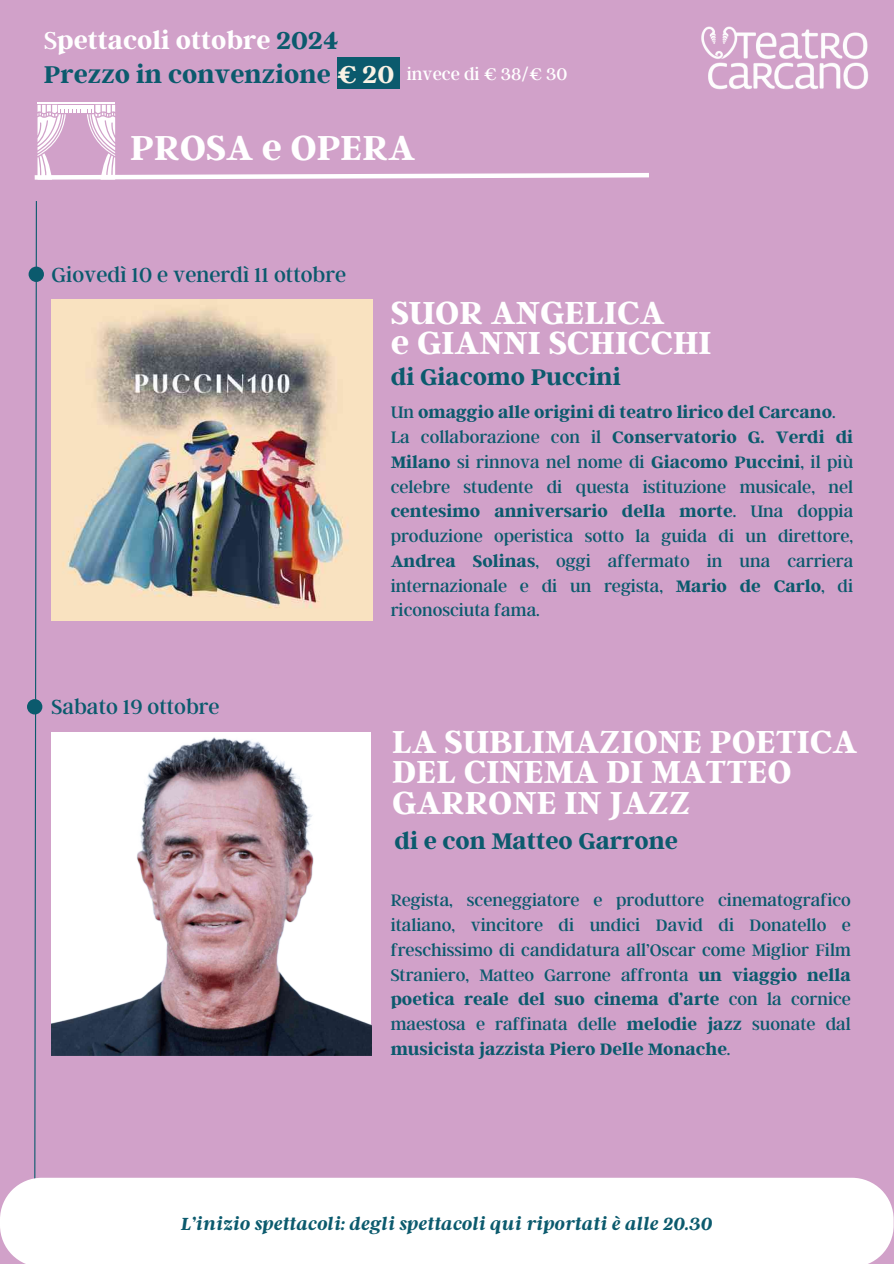
<style>
.page{position:relative;width:894px;height:1264px;background:#fff}
.page>*{position:absolute;margin:0;border:0;box-sizing:border-box;transform-origin:0 0}
.t1{font:700 38.55px "Argent CF";color:#fff}
.t2{font:700 35.4px/30.3px "Argent CF";color:#fff}
.t3{font:700 27px "Argent CF";color:#0b5a6d}
.t4{font:700 27px "Argent CF";color:#fff}
.t5{font:700 25.2px "Argent CF";color:#0b5a6d}
.t6{font:22.5px "Argent CF";color:#0b5a6d}
.t7{font:italic 700 19.5px "Argent CF";color:#0b5a6d}
.t8{font:18.6px "Argent CF";color:#fff}
.t9{font:18.45px/24.8px "Argent CF";color:#0b5a6d;text-align:justify}
.t10{font:700 18.45px "Argent CF";color:#0b5a6d}
.s1{font-weight:400}
.s2{color:#0b5a6d}
.s3{color:#f9f2e4}
.s4{font-weight:700}
</style>
<div class="page">
<div style="left:0;top:0;width:893px;height:1263px;background:#d1a1c9"></div>
<svg style="left:31px;top:201px;width:7px;height:976px"></svg>
<div style="left:29px;top:266px;width:15px;height:16px;background:#0b5a6d;border-radius:50%"></div>
<img style="left:701px;top:26px;width:168px;height:64px">
<hr style="left:37px;top:102px;width:78px;height:2px;background:#fff">
<svg style="left:34px;top:105px;width:615px;height:75px"></svg>
<div style="left:336px;top:58px;width:63px;height:31px;background:#0b5a6d"></div>
<div style="left:27px;top:699px;width:15px;height:15px;background:#0b5a6d;border-radius:50%"></div>
<div style="left:0;top:1177px;width:893px;height:86px;background:#fff"></div>
<img style="left:52px;top:300px;width:320px;height:320px">
<img style="left:51px;top:735px;width:320px;height:320px">
<p class="t4" style="left:44px;top:23px;width:296px"><span class="s1">S</span>pettacoli ottobre <span class="s2">2024</span></p>
<h5 class="t3" style="left:44px;top:57px;width:352px">Prezzo in convenzione <span class="s3">€ 20</span></h5>
<h2 class="t8" style="left:407px;top:62px;width:162px">invece di € 38/€ 30</h2>
<h2 class="t1" style="left:130px;top:122px;width:286px">PROSA e OPERA</h2>
<p class="t6" style="left:51px;top:260px;width:296px">Giovedì 10 e venerdì 11 ottobre</p>
<h1 class="t6" style="left:51px;top:692px;width:170px">Sabato 19 ottobre</h1>
<p class="t2" style="left:390px;top:295px;width:322px">SUOR ANGELICA<br>e GIANNI SCHICCHI</p>
<h5 class="t5" style="left:390px;top:360px;width:232px">di Giacomo Puccini</h5>
<h3 class="t10" style="left:390px;top:400px;width:446px"><span class="s1">Un</span> omaggio alle origini di teatro lirico del Carcano<span class="s1">.</span></h3>
<p class="t9" style="left:390px;top:424px;width:464px">La collaborazione con il <span class="s4">Conservatorio G. Verdi di Milano</span> si rinnova nel nome di <span class="s4">Giacomo Puccini</span>, il più celebre studente di questa istituzione musicale, nel <span class="s4">centesimo anniversario della morte</span>. Una doppia produzione operistica sotto la guida di un direttore, <span class="s4">Andrea Solinas</span>, oggi affermato in una carriera internazionale e di un regista, <span class="s4">Mario de Carlo</span>, di riconosciuta fama.</p>
<p class="t2" style="left:392px;top:724px;width:466px">LA SUBLIMAZIONE POETICA<br>DEL CINEMA DI MATTEO<br>GARRONE IN JAZZ</p>
<p class="t5" style="left:394px;top:824px;width:285px">di e con Matteo Garrone</p>
<h3 class="t9" style="left:390px;top:887px;width:461px">Regista, sceneggiatore e produttore cinematografico italiano, vincitore di undici David di Donatello e freschissimo di candidatura all’Oscar come Miglior Film Straniero, Matteo Garrone affronta <span class="s4">un viaggio nella poetica reale del suo cinema d’arte</span> con la cornice maestosa e raffinata delle <span class="s4">melodie jazz</span> suonate dal <span class="s4">musicista jazzista Piero Delle Monache</span>.</h3>
<h4 class="t7" style="left:181px;top:1210px;width:532px">L’inizio spettacoli: degli spettacoli qui riportati è alle 20.30</h4>
</div>
